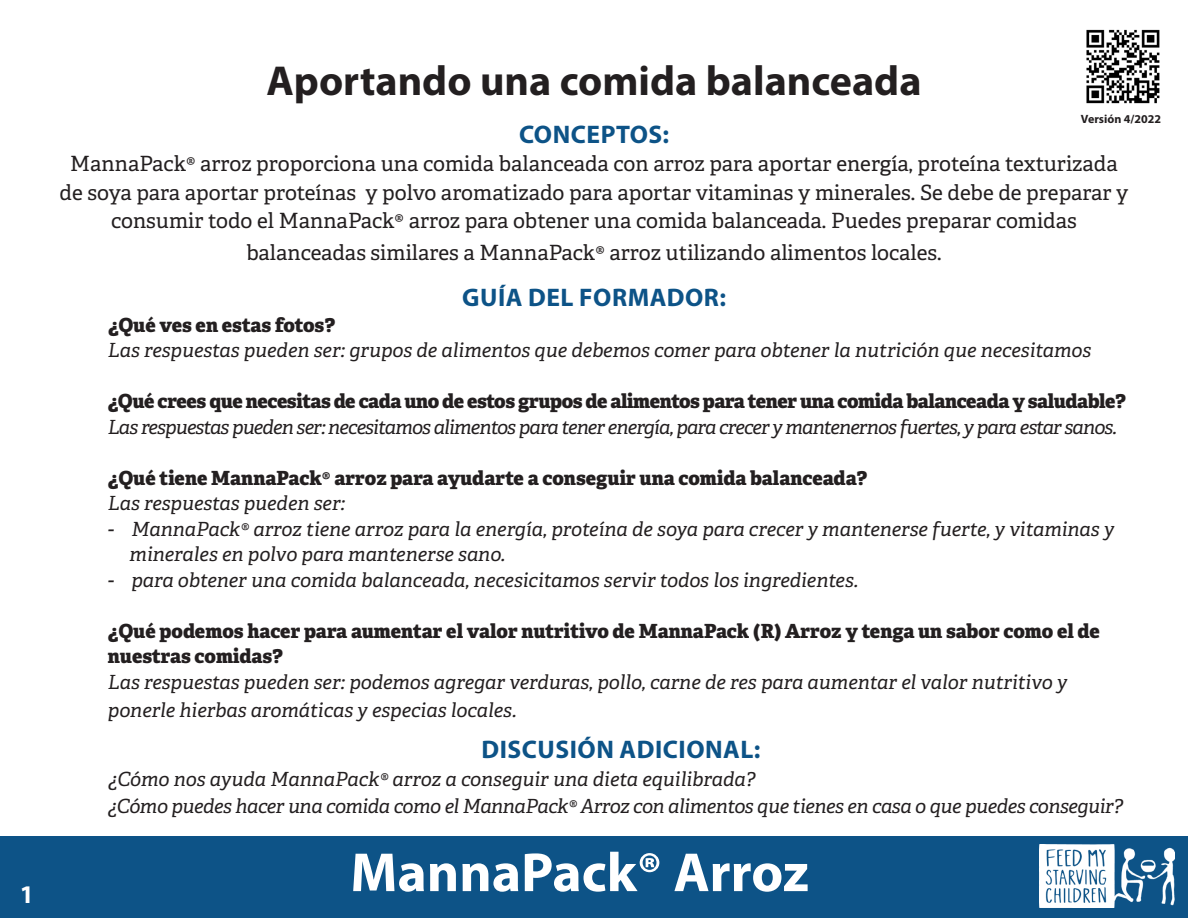
<style>
.page{position:relative;width:1188px;height:918px;background:#fff}
.page>*{position:absolute;margin:0;border:0;box-sizing:border-box;transform-origin:0 0}
.t1{font:700 55.5px "Myriad Pro";color:#fff}
.t2{font:700 42px "Myriad Pro";color:#231f20}
.t3{font:700 25.5px "Myriad Pro";letter-spacing:.02em;color:#0d5387}
.t4{font:700 25.5px "Myriad Pro";color:#fff}
.t5{font:21px/28.5px "Adelle";color:#231f20;text-align:center}
.t6{font:italic 19.5px/25.5px "Adelle";color:#231f20}
.t7{font:800 19.5px/25.5px "Adelle";letter-spacing:-.01em;color:#231f20}
.t8{font:italic 19.5px "Adelle";letter-spacing:-.04em;color:#231f20}
.t9{font:italic 19.5px "Adelle";letter-spacing:-.02em;color:#231f20}
.t10{font:700 12px "Myriad Pro";color:#231f20}
</style>
<div class="page">
<div style="left:0;top:836px;width:1188px;height:82px;background:#0d5387"></div>
<img style="left:1040px;top:845px;width:134px;height:62px">
<img style="left:1086px;top:29px;width:74px;height:75px">
<p class="t4" style="left:20px;top:878px;width:16px">1</p>
<p class="t2" style="left:266px;top:53px;width:657px">Aportando una comida balanceada</p>
<p class="t3" style="left:519px;top:117px;width:152px">CONCEPTOS:</p>
<p class="t5" style="left:60px;top:150px;width:1070px">MannaPack® arroz proporciona una comida balanceada con arroz para aportar energía, proteína texturizada de soya para aportar proteínas y polvo aromatizado para aportar vitaminas y minerales. Se debe de preparar y consumir todo el MannaPack® arroz para obtener una comida balanceada. Puedes preparar comidas</p>
<p class="t5" style="left:246px;top:238px;width:697px">balanceadas similares a MannaPack® arroz utilizando alimentos locales.</p>
<p class="t3" style="left:462px;top:281px;width:265px">GUÍA DEL FORMADOR:</p>
<p class="t7" style="left:108px;top:312px;width:229px">¿Qué ves en estas fotos?</p>
<p class="t6" style="left:108px;top:338px;width:985px">Las respuestas pueden ser: grupos de alimentos que debemos comer para obtener la nutrición que necesitamos</p>
<p class="t7" style="left:108px;top:388px;width:1019px">¿Qué crees que necesitas de cada uno de estos grupos de alimentos para tener una comida balanceada y saludable?</p>
<p class="t8" style="left:108px;top:415px;width:1011px">Las respuestas pueden ser: necesitamos alimentos para tener energía, para crecer y mantenernos fuertes, y para estar sanos.</p>
<p class="t7" style="left:108px;top:465px;width:761px">¿Qué tiene MannaPack® arroz para ayudarte a conseguir una comida balanceada?</p>
<p class="t6" style="left:108px;top:491px;width:239px">Las respuestas pueden ser:</p>
<p class="t6" style="left:130px;top:516px;width:986px;text-indent:-22px">- MannaPack® arroz tiene arroz para la energía, proteína de soya para crecer y mantenerse fuerte, y vitaminas y minerales en polvo para mantenerse sano.</p>
<p class="t6" style="left:108px;top:567px;width:752px">- para obtener una comida balanceada, necesicitamos servir todos los ingredientes.</p>
<p class="t7" style="left:108px;top:618px;width:994px">¿Qué podemos hacer para aumentar el valor nutritivo de MannaPack (R) Arroz y tenga un sabor como el de nuestras comidas?</p>
<p class="t6" style="left:108px;top:669px;width:961px">Las respuestas pueden ser: podemos agregar verduras, pollo, carne de res para aumentar el valor nutritivo y</p>
<p class="t6" style="left:108px;top:698px;width:410px">ponerle hierbas aromáticas y especias locales.</p>
<p class="t3" style="left:482px;top:732px;width:280px">DISCUSIÓN ADICIONAL:</p>
<p class="t6" style="left:108px;top:767px;width:649px">¿Cómo nos ayuda MannaPack® arroz a conseguir una dieta equilibrada?</p>
<p class="t9" style="left:108px;top:794px;width:1016px">¿Cómo puedes hacer una comida como el MannaPack® Arroz con alimentos que tienes en casa o que puedes conseguir?</p>
<p class="t10" style="left:1081px;top:111px;width:82px">Versión 4/2022</p>
<p class="t1" style="left:350px;top:836px;width:460px">MannaPack® Arroz</p>
</div>
